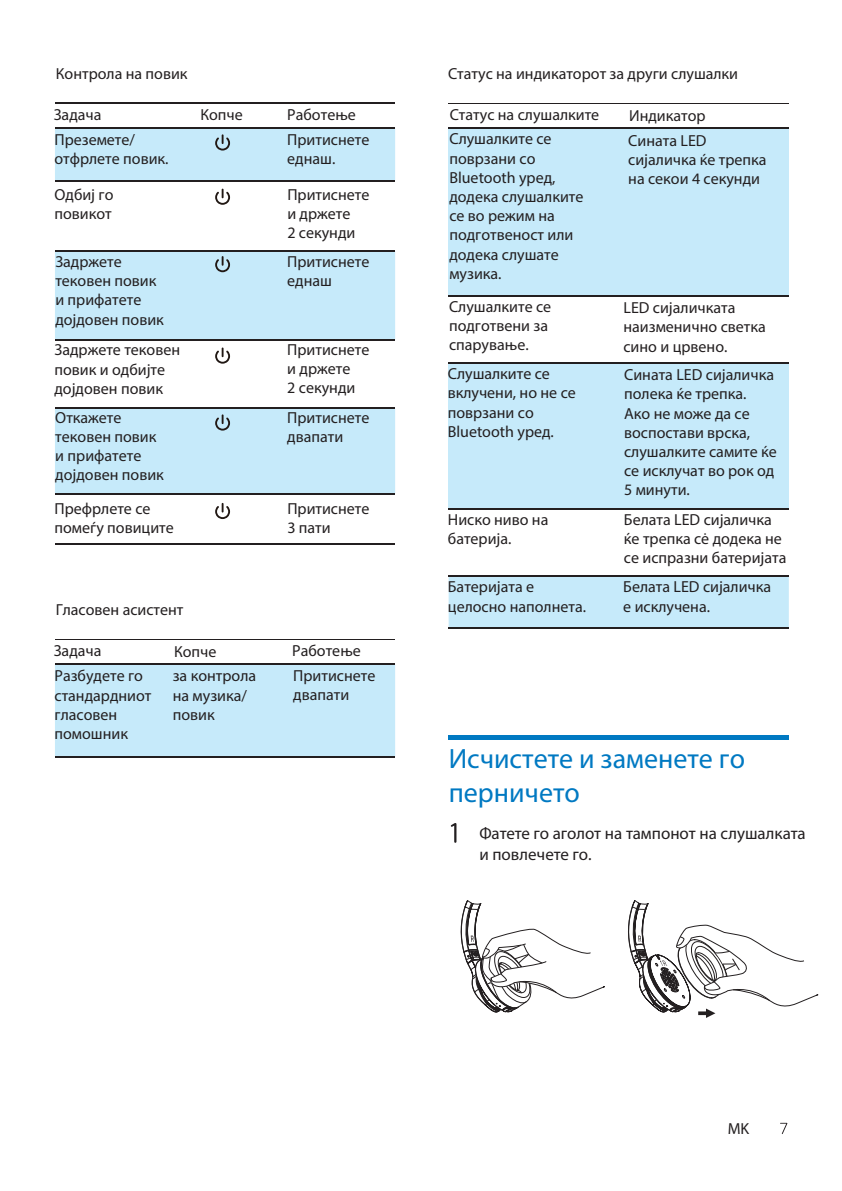
<style>
.page{position:relative;width:842px;height:1191px;background:#fff}
.page>*{position:absolute;margin:0;border:0;box-sizing:border-box;transform-origin:0 0}
.t1{font:28px/33.6px "Myriad Pro";color:#0079c2}
.t2{font:17px/21px "Myriad Pro";color:#231f20}
.t3{font:16px/19.2px "Myriad Pro";color:#231f20}
</style>
<div class="page">
<div style="left:449px;top:576px;width:340px;height:51px;background:#c6eafa"></div>
<hr style="left:449px;top:575px;width:164px;height:1px;background:#231f20">
<hr style="left:613px;top:575px;width:176px;height:1px;background:#231f20">
<hr style="left:449px;top:627px;width:164px;height:1px;background:#231f20">
<hr style="left:613px;top:627px;width:176px;height:1px;background:#231f20">
<div style="left:613px;top:363px;width:176px;height:145px;background:#c6eafa"></div>
<div style="left:449px;top:363px;width:164px;height:145px;background:#c6eafa"></div>
<div style="left:613px;top:128px;width:176px;height:167px;background:#c6eafa"></div>
<div style="left:449px;top:128px;width:164px;height:167px;background:#c6eafa"></div>
<hr style="left:449px;top:103px;width:164px;height:1px;background:#231f20">
<hr style="left:613px;top:103px;width:176px;height:1px;background:#231f20">
<hr style="left:449px;top:127px;width:164px;height:1px;background:#231f20">
<hr style="left:613px;top:127px;width:176px;height:1px;background:#231f20">
<hr style="left:449px;top:295px;width:164px;height:1px;background:#231f20">
<hr style="left:613px;top:295px;width:176px;height:1px;background:#231f20">
<hr style="left:449px;top:363px;width:164px;height:1px;background:#231f20">
<hr style="left:613px;top:363px;width:176px;height:1px;background:#231f20">
<hr style="left:449px;top:508px;width:164px;height:1px;background:#231f20">
<hr style="left:613px;top:508px;width:176px;height:1px;background:#231f20">
<hr style="left:55px;top:250px;width:108px;height:1px;background:#231f20">
<hr style="left:163px;top:250px;width:114px;height:1px;background:#231f20">
<hr style="left:277px;top:250px;width:118px;height:1px;background:#231f20">
<div style="left:55px;top:664px;width:340px;height:92px;background:#c6eafa"></div>
<hr style="left:55px;top:639px;width:108px;height:1px;background:#231f20">
<hr style="left:163px;top:639px;width:114px;height:1px;background:#231f20">
<hr style="left:277px;top:639px;width:118px;height:1px;background:#231f20">
<hr style="left:55px;top:663px;width:108px;height:1px;background:#231f20">
<hr style="left:163px;top:663px;width:114px;height:1px;background:#231f20">
<hr style="left:277px;top:663px;width:118px;height:1px;background:#231f20">
<hr style="left:55px;top:756px;width:108px;height:1px;background:#231f20">
<hr style="left:163px;top:756px;width:114px;height:1px;background:#231f20">
<hr style="left:277px;top:756px;width:118px;height:1px;background:#231f20">
<hr style="left:55px;top:544px;width:108px;height:1px;background:#231f20">
<hr style="left:163px;top:544px;width:114px;height:1px;background:#231f20">
<hr style="left:277px;top:544px;width:118px;height:1px;background:#231f20">
<hr style="left:55px;top:340px;width:108px;height:1px;background:#231f20">
<hr style="left:163px;top:340px;width:114px;height:1px;background:#231f20">
<hr style="left:277px;top:340px;width:118px;height:1px;background:#231f20">
<svg style="left:780px;top:1122px;width:7px;height:12px"></svg>
<hr style="left:55px;top:103px;width:108px;height:1px;background:#231f20">
<hr style="left:163px;top:103px;width:114px;height:1px;background:#231f20">
<hr style="left:277px;top:103px;width:118px;height:1px;background:#231f20">
<hr style="left:55px;top:127px;width:108px;height:1px;background:#231f20">
<hr style="left:163px;top:127px;width:114px;height:1px;background:#231f20">
<hr style="left:277px;top:127px;width:118px;height:1px;background:#231f20">
<hr style="left:55px;top:181px;width:108px;height:1px;background:#231f20">
<hr style="left:163px;top:181px;width:114px;height:1px;background:#231f20">
<hr style="left:277px;top:181px;width:118px;height:1px;background:#231f20">
<hr style="left:448px;top:735px;width:340px;height:4px;background:#0079c2">
<svg style="left:451px;top:823px;width:5px;height:19px"></svg>
<svg style="left:460px;top:900px;width:145px;height:113px"></svg>
<svg style="left:628px;top:900px;width:191px;height:118px"></svg>
<div style="left:55px;top:128px;width:340px;height:53px;background:#c6eafa"></div>
<svg style="left:215px;top:189px;width:15px;height:16px"></svg>
<div style="left:55px;top:251px;width:340px;height:89px;background:#c6eafa"></div>
<svg style="left:215px;top:347px;width:15px;height:17px"></svg>
<div style="left:55px;top:408px;width:340px;height:86px;background:#c6eafa"></div>
<svg style="left:215px;top:503px;width:15px;height:16px"></svg>
<p class="t3" style="left:448px;top:64px;width:292px">Статус на индикаторот за други слушалки</p>
<p class="t3" style="left:450px;top:105px;width:151px">Статус на слушалките</p>
<p class="t3" style="left:629px;top:106px;width:78px">Индикатор</p>
<p class="t3" style="left:449px;top:129px;width:136px">Слушалките се поврзани со<br>Bluetooth уред, додека слушалките се во режим на подготвеност или додека слушате музика.</p>
<p class="t3" style="left:628px;top:130px;width:140px">Сината LED сијаличка ќе трепка на секои 4 секунди</p>
<p class="t3" style="left:449px;top:296px;width:104px">Слушалките се подготвени за спарување.</p>
<p class="t3" style="left:448px;top:364px;width:130px">Слушалките се вклучени, но не се поврзани со<br>Bluetooth уред.</p>
<p class="t3" style="left:624px;top:365px;width:154px">Сината LED сијаличка полека ќе трепка.<br>Ако не може да се воспостави врска, слушалките самите ќе се исклучат во рок од<br>5 минути.</p>
<p class="t3" style="left:448px;top:509px;width:102px">Ниско ниво на батерија.</p>
<p class="t3" style="left:624px;top:509px;width:164px">Белата LED сијаличка ќе трепка сė додека не се испразни батеријата</p>
<p class="t3" style="left:448px;top:577px;width:88px">Батеријата е</p>
<p class="t3" style="left:56px;top:64px;width:133px">Контрола на повик</p>
<p class="t3" style="left:54px;top:105px;width:49px">Задача</p>
<p class="t3" style="left:200px;top:105px;width:44px">Копче</p>
<p class="t3" style="left:287px;top:104px;width:70px">Работење</p>
<p class="t3" style="left:54px;top:130px;width:116px">Преземете/ отфрлете повик.</p>
<p class="t3" style="left:287px;top:129px;width:84px">Притиснете еднаш.</p>
<p class="t3" style="left:55px;top:185px;width:61px">Одбиј го повикот</p>
<p class="t3" style="left:55px;top:252px;width:110px">Задржете тековен повик и прифатете дојдовен повик</p>
<p class="t3" style="left:287px;top:185px;width:84px">Притиснете и држете<br>2 секунди</p>
<p class="t3" style="left:287px;top:252px;width:84px">Притиснете еднаш</p>
<p class="t3" style="left:623px;top:298px;width:144px">LED сијаличката наизменично светка сино и црвено.</p>
<p class="t3" style="left:54px;top:340px;width:127px">Задржете тековен повик и одбијте дојдовен повик</p>
<p class="t3" style="left:287px;top:340px;width:84px">Притиснете и држете<br>2 секунди</p>
<p class="t3" style="left:287px;top:407px;width:84px">Притиснете двапати</p>
<p class="t3" style="left:55px;top:407px;width:110px">Откажете тековен повик и прифатете дојдовен повик</p>
<p class="t3" style="left:55px;top:499px;width:121px">Префрлете се помеѓу повиците</p>
<p class="t3" style="left:287px;top:498px;width:84px">Притиснете<br>3 пати</p>
<p class="t3" style="left:623px;top:577px;width:149px">Белата LED сијаличка е исклучена.</p>
<p class="t3" style="left:56px;top:600px;width:129px">Гласовен асистент</p>
<p class="t3" style="left:448px;top:596px;width:140px">целосно наполнета.</p>
<p class="t3" style="left:54px;top:641px;width:49px">Задача</p>
<p class="t3" style="left:174px;top:641px;width:44px">Копче</p>
<p class="t3" style="left:292px;top:641px;width:70px">Работење</p>
<p class="t3" style="left:55px;top:666px;width:98px">Разбудете го стандардниот гласовен помошник</p>
<p class="t3" style="left:173px;top:666px;width:85px">за контрола на музика/ повик</p>
<p class="t3" style="left:293px;top:665px;width:84px">Притиснете двапати</p>
<h1 class="t1" style="left:449px;top:741px;width:298px">Исчистете и заменете го перничето</h1>
<p class="t2" style="left:479px;top:823px;width:328px">Фатете го аголот на тампонот на слушалката и повлечете го.</p>
<p class="t3" style="left:728px;top:1118px;width:23px">MK</p>
</div>
